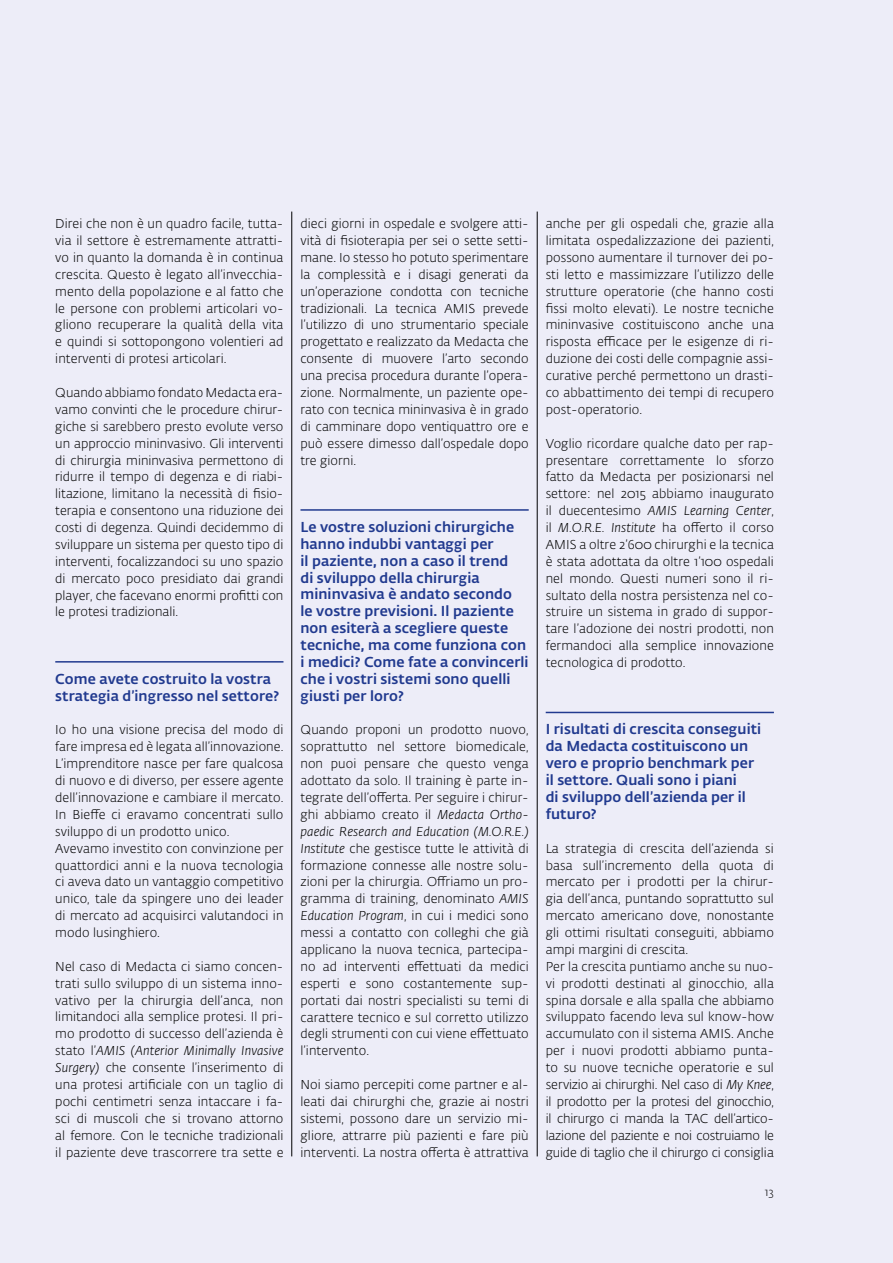
<style>
.page{position:relative;width:893px;height:1263px;background:#ededf8}
.page>*{position:absolute;margin:0;border:0;box-sizing:border-box;transform-origin:0 0}
.t1{font:500 14.25px/16.8px "SUPSI Fedra Sans";letter-spacing:.005em;color:#213a8f}
.t2{font:300 12.75px/17px "SUPSI Fedra Sans";letter-spacing:.005em;color:#000;text-align:justify}
.t3{font:300 11.25px "SUPSI Fedra Sans";color:#000}
.s1{font-style:italic}
</style>
<div class="page">
<hr style="left:55px;top:661px;width:228px;height:2px;background:#213a8f">
<hr style="left:300px;top:509px;width:229px;height:2px;background:#213a8f">
<hr style="left:291px;top:212px;width:1px;height:944px;background:#000">
<hr style="left:537px;top:212px;width:1px;height:944px;background:#000">
<hr style="left:546px;top:712px;width:228px;height:1px;background:#213a8f">
<p class="t2" style="left:55px;top:215px;width:230px">Direi che non è un quadro facile, tutta&shy;via il settore è estremamente attratti&shy;vo in quanto la domanda è in continua crescita. Questo è legato all’invecchia&shy;mento della popolazione e al fatto che le persone con problemi articolari vo&shy;gliono recuperare la qualità della vita e quindi si sottopongono volentieri ad interventi di protesi articolari.</p>
<p class="t2" style="left:55px;top:384px;width:230px">Quando abbiamo fondato Medacta era&shy;vamo convinti che le procedure chirur&shy;giche si sarebbero presto evolute verso un approccio mininvasivo. Gli interventi di chirurgia mininvasiva permettono di ridurre il tempo di degenza e di riabi&shy;litazione, limitano la necessità di fisio&shy;terapia e consentono una riduzione dei costi di degenza. Quindi decidemmo di sviluppare un sistema per questo tipo di interventi, focalizzandoci su uno spazio di mercato poco presidiato dai grandi player, che facevano enormi profitti con le protesi tradizionali.</p>
<p class="t1" style="left:55px;top:669px;width:225px">Come avete costruito la vostra strategia d’ingresso nel settore?</p>
<p class="t2" style="left:55px;top:721px;width:230px;text-align:left">Io ho una visione precisa del modo di fare impresa ed è legata all’innovazione.<br>L’imprenditore nasce per fare qualcosa di nuovo e di diverso, per essere agente dell’innovazione e cambiare il mercato.<br>In Bieffe ci eravamo concentrati sullo sviluppo di un prodotto unico.<br>Avevamo investito con convinzione per quattordici anni e la nuova tecnologia ci aveva dato un vantaggio competitivo unico, tale da spingere uno dei leader di mercato ad acquisirci valutandoci in modo lusinghiero.</p>
<p class="t2" style="left:55px;top:958px;width:230px">Nel caso di Medacta ci siamo concen&shy;trati sullo sviluppo di un sistema inno&shy;vativo per la chirurgia dell’anca, non limitandoci alla semplice protesi. Il pri&shy;mo prodotto di successo dell’azienda è stato l’<span class="s1">AMIS (Anterior Minimally Invasive Surgery)</span> che consente l’inserimento di una protesi artificiale con un taglio di pochi centimetri senza intaccare i fa&shy;sci di muscoli che si trovano attorno al femore. Con le tecniche tradizionali il paziente deve trascorrere tra sette e</p>
<p class="t2" style="left:300px;top:215px;width:230px">dieci giorni in ospedale e svolgere atti&shy;vità di fisioterapia per sei o sette setti&shy;mane. Io stesso ho potuto sperimentare la complessità e i disagi generati da un’operazione condotta con tecniche tradizionali. La tecnica AMIS prevede l’utilizzo di uno strumentario speciale progettato e realizzato da Medacta che consente di muovere l’arto secondo una precisa procedura durante l’opera&shy;zione. Normalmente, un paziente ope&shy;rato con tecnica mininvasiva è in grado di camminare dopo ventiquattro ore e può essere dimesso dall’ospedale dopo tre giorni.</p>
<p class="t1" style="left:300px;top:518px;width:230px">Le vostre soluzioni chirurgiche hanno indubbi vantaggi per<br>il paziente, non a caso il trend<br>di sviluppo della chirurgia mininvasiva è andato secondo<br>le vostre previsioni. Il paziente non esiterà a scegliere queste tecniche, ma come funziona con i medici? Come fate a convincerli che i vostri sistemi sono quelli giusti per loro?</p>
<p class="t2" style="left:300px;top:721px;width:230px">Quando proponi un prodotto nuovo, soprattutto nel settore biomedicale, non puoi pensare che questo venga adottato da solo. Il training è parte in&shy;tegrate dell’offerta. Per seguire i chirur&shy;ghi abbiamo creato il <span class="s1">Medacta Ortho&shy;paedic Research and Education (M.O.R.E.)<br>Institute</span> che gestisce tutte le attività di formazione connesse alle nostre solu&shy;zioni per la chirurgia. Offriamo un pro&shy;gramma di training, denominato <span class="s1">AMIS Education Program</span>, in cui i medici sono messi a contatto con colleghi che già applicano la nuova tecnica, partecipa&shy;no ad interventi effettuati da medici esperti e sono costantemente sup&shy;portati dai nostri specialisti su temi di carattere tecnico e sul corretto utilizzo degli strumenti con cui viene effettuato l’intervento.</p>
<p class="t2" style="left:300px;top:1076px;width:230px">Noi siamo percepiti come partner e al&shy;leati dai chirurghi che, grazie ai nostri sistemi, possono dare un servizio mi&shy;gliore, attrarre più pazienti e fare più interventi. La nostra offerta è attrattiva</p>
<p class="t2" style="left:546px;top:215px;width:230px">anche per gli ospedali che, grazie alla limitata ospedalizzazione dei pazienti, possono aumentare il turnover dei po&shy;sti letto e massimizzare l’utilizzo delle strutture operatorie (che hanno costi fissi molto elevati). Le nostre tecniche mininvasive costituiscono anche una risposta efficace per le esigenze di ri&shy;duzione dei costi delle compagnie assi&shy;curative perché permettono un drasti&shy;co abbattimento dei tempi di recupero post-operatorio.</p>
<p class="t2" style="left:546px;top:434px;width:230px">Voglio ricordare qualche dato per rap&shy;presentare correttamente lo sforzo fatto da Medacta per posizionarsi nel settore: nel 2015 abbiamo inaugurato il duecentesimo <span class="s1">AMIS Learning Center</span>, il <span class="s1">M.O.R.E. Institute</span> ha offerto il corso AMIS a oltre 2’600 chirurghi e la tecnica è stata adottata da oltre 1’100 ospedali nel mondo. Questi numeri sono il ri&shy;sultato della nostra persistenza nel co&shy;struire un sistema in grado di suppor&shy;tare l’adozione dei nostri prodotti, non fermandoci alla semplice innovazione tecnologica di prodotto.</p>
<p class="t1" style="left:546px;top:720px;width:217px">I risultati di crescita conseguiti da Medacta costituiscono un vero e proprio benchmark per il settore. Quali sono i piani<br>di sviluppo dell’azienda per il futuro?</p>
<p class="t2" style="left:546px;top:839px;width:230px;text-align:left">La strategia di crescita dell’azienda si basa sull’incremento della quota di mercato per i prodotti per la chirur&shy;gia dell’anca, puntando soprattutto sul mercato americano dove, nonostante gli ottimi risultati conseguiti, abbiamo ampi margini di crescita.<br>Per la crescita puntiamo anche su nuo&shy;vi prodotti destinati al ginocchio, alla spina dorsale e alla spalla che abbiamo sviluppato facendo leva sul know-how accumulato con il sistema AMIS. Anche per i nuovi prodotti abbiamo punta&shy;to su nuove tecniche operatorie e sul servizio ai chirurghi. Nel caso di <span class="s1">My Knee</span>, il prodotto per la protesi del ginocchio, il chirurgo ci manda la TAC dell’artico&shy;lazione del paziente e noi costruiamo le guide di taglio che il chirurgo ci consiglia</p>
<p class="t3" style="left:765px;top:1185px;width:11px">13</p>
</div>
